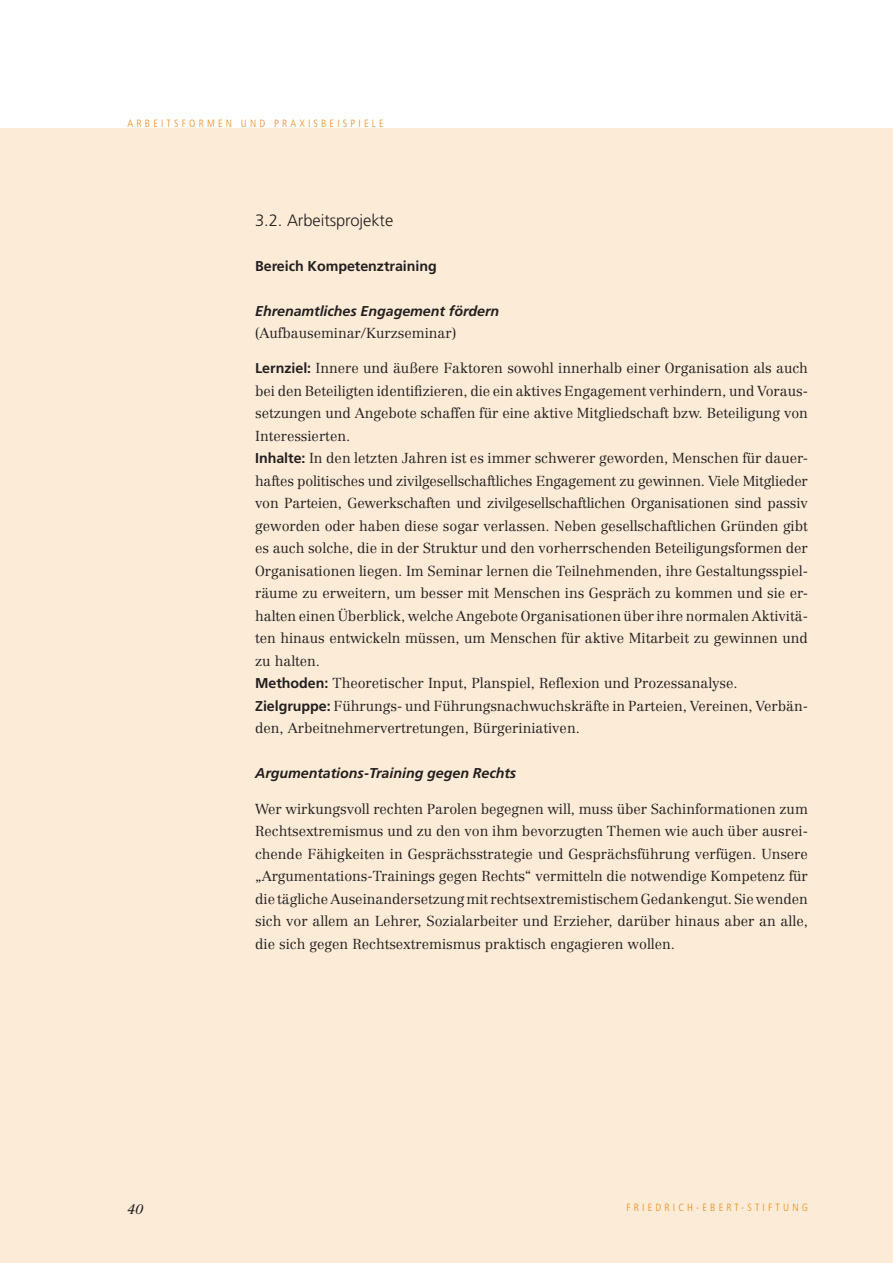
<style>
.page{position:relative;width:893px;height:1263px;background:#fcebd6}
.page>*{position:absolute;margin:0;border:0;box-sizing:border-box;transform-origin:0 0}
.t1{font:300 16.5px "Frutiger";letter-spacing:-.005em;color:#231f20}
.t2{font:300 14.25px/22.5px "Centennial";letter-spacing:-.005em;color:#231f20}
.t3{font:italic 700 14.25px "Frutiger";letter-spacing:-.005em;color:#231f20}
.t4{font:700 14.25px "Frutiger";letter-spacing:-.005em;color:#231f20}
.t5{font:italic 13.5px "Centennial";color:#231f20}
.t6{font:300 condensed 10.5px "Frutiger";letter-spacing:.3em;color:#eb8c1b}
.s1{font-family:"Frutiger";font-weight:700}
</style>
<div class="page">
<div style="left:0;top:0;width:893px;height:128px;background:#fff"></div>
<p class="t6" style="left:128px;top:119px;width:258px">ARBEITSFORMEN UND PRAXISBEISPIELE</p>
<p class="t5" style="left:128px;top:1203px;width:17px">40</p>
<p class="t1" style="left:255px;top:213px;width:140px">3.2. Arbeitsprojekte</p>
<p class="t4" style="left:255px;top:260px;width:183px">Bereich Kompetenztraining</p>
<p class="t3" style="left:255px;top:305px;width:246px">Ehrenamtliches Engagement fördern</p>
<p class="t2" style="left:255px;top:323px;width:203px">(Aufbauseminar/Kurzseminar)</p>
<p class="t2" style="left:255px;top:358px;width:554px"><span class="s1">Lernziel:</span> Innere und äußere Faktoren sowohl innerhalb einer Organisation als auch bei den Beteiligten identifizieren, die ein aktives Engagement verhindern, und Voraus&shy;setzungen und Angebote schaffen für eine aktive Mitgliedschaft bzw. Beteiligung von Interessierten.<br><span class="s1">Inhalte:</span> In den letzten Jahren ist es immer schwerer geworden, Menschen für dauer&shy;haftes politisches und zivilgesellschaftliches Engagement zu gewinnen. Viele Mitglieder von Parteien, Gewerkschaften und zivilgesellschaftlichen Organisationen sind passiv geworden oder haben diese sogar verlassen. Neben gesellschaftlichen Gründen gibt es auch solche, die in der Struktur und den vorherrschenden Beteiligungsformen der Organisationen liegen. Im Seminar lernen die Teilnehmenden, ihre Gestaltungsspiel&shy;räume zu erweitern, um besser mit Menschen ins Gespräch zu kommen und sie er&shy;halten einen Überblick, welche Angebote Organisationen über ihre normalen Aktivitä&shy;ten hinaus entwickeln müssen, um Menschen für aktive Mitarbeit zu gewinnen und zu halten.<br><span class="s1">Methoden:</span> Theoretischer Input, Planspiel, Reflexion und Prozessanalyse.<br><span class="s1">Zielgruppe:</span> Führungs- und Führungsnachwuchskräfte in Parteien, Vereinen, Verbän&shy;den, Arbeitnehmervertretungen, Bürgeriniativen.</p>
<p class="t3" style="left:255px;top:768px;width:263px">Argumentations-Training gegen Rechts</p>
<p class="t2" style="left:255px;top:798px;width:554px;text-align:justify">Wer wirkungsvoll rechten Parolen begegnen will, muss über Sachinformationen zum Rechtsextremismus und zu den von ihm bevorzugten Themen wie auch über ausrei&shy;chende Fähigkeiten in Gesprächsstrategie und Gesprächsführung verfügen. Unsere „Argumentations-Trainings gegen Rechts“ vermitteln die notwendige Kompetenz für die tägliche Auseinandersetzung mit rechtsextremistischem Gedankengut. Sie wenden sich vor allem an Lehrer, Sozialarbeiter und Erzieher, darüber hinaus aber an alle, die sich gegen Rechtsextremismus praktisch engagieren wollen.</p>
<p class="t6" style="left:626px;top:1203px;width:183px">FRIEDRICH-EBERT-STIFTUNG</p>
</div>
